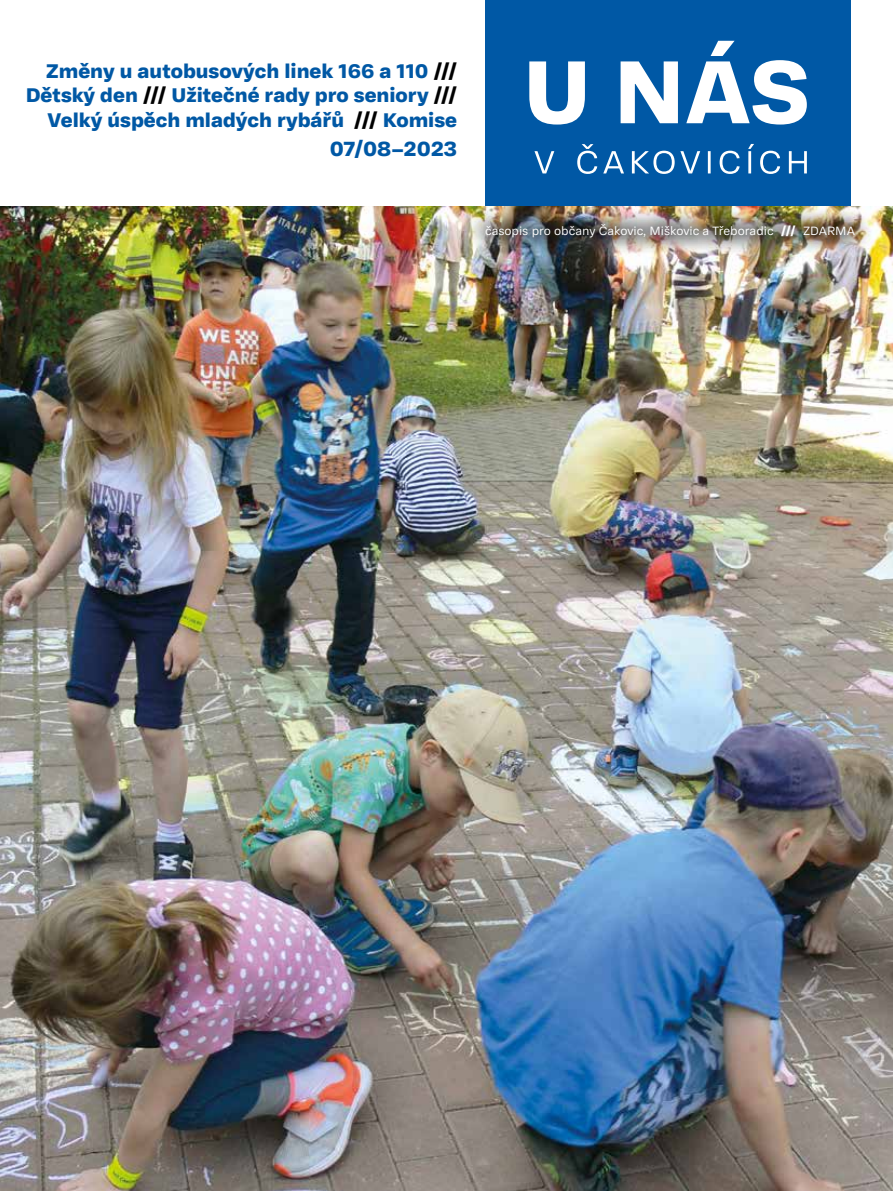
<style>
.page{position:relative;width:893px;height:1191px;background:#fff}
.page>*{position:absolute;margin:0;border:0;box-sizing:border-box;transform-origin:0 0}
.t1{font:21px "Adapter PE Text Eb";color:#0058a5}
.t2{font:20.25px/24.3px "Adapter PE Text Eb";color:#0058a5;text-align:right}
.t3{font:12.3px "Adapter PE Text";color:#fff}
.s1{color:#000}
.s2{font-family:"Adapter PE Text Eb"}
</style>
<div class="page">
<div style="left:485px;top:0;width:366px;height:217px;background:#0058a5"></div>
<img style="left:0;top:206px;width:893px;height:985px">
<svg style="left:529px;top:41px;width:278px;height:84px"></svg>
<svg style="left:534px;top:144px;width:273px;height:30px"></svg>
<div style="left:467px;top:205px;width:406px;height:51px;background:#000;opacity:.93"></div>
<p class="t2" style="left:26px;top:57px;width:433px">Změny u autobusových linek 166 a 110 <span class="s1">///<br></span>Dětský den <span class="s1">///</span> Užitečné rady pro seniory <span class="s1">///<br></span>Velký úspěch mladých rybářů <span class="s1">///</span> Komise</p>
<p class="t1" style="left:330px;top:132px;width:129px">07/08–2023</p>
<p class="t3" style="left:485px;top:222px;width:371px">časopis pro občany Čakovic, Miškovic a Třeboradic <span class="s2">///</span> ZDARMA</p>
</div>
